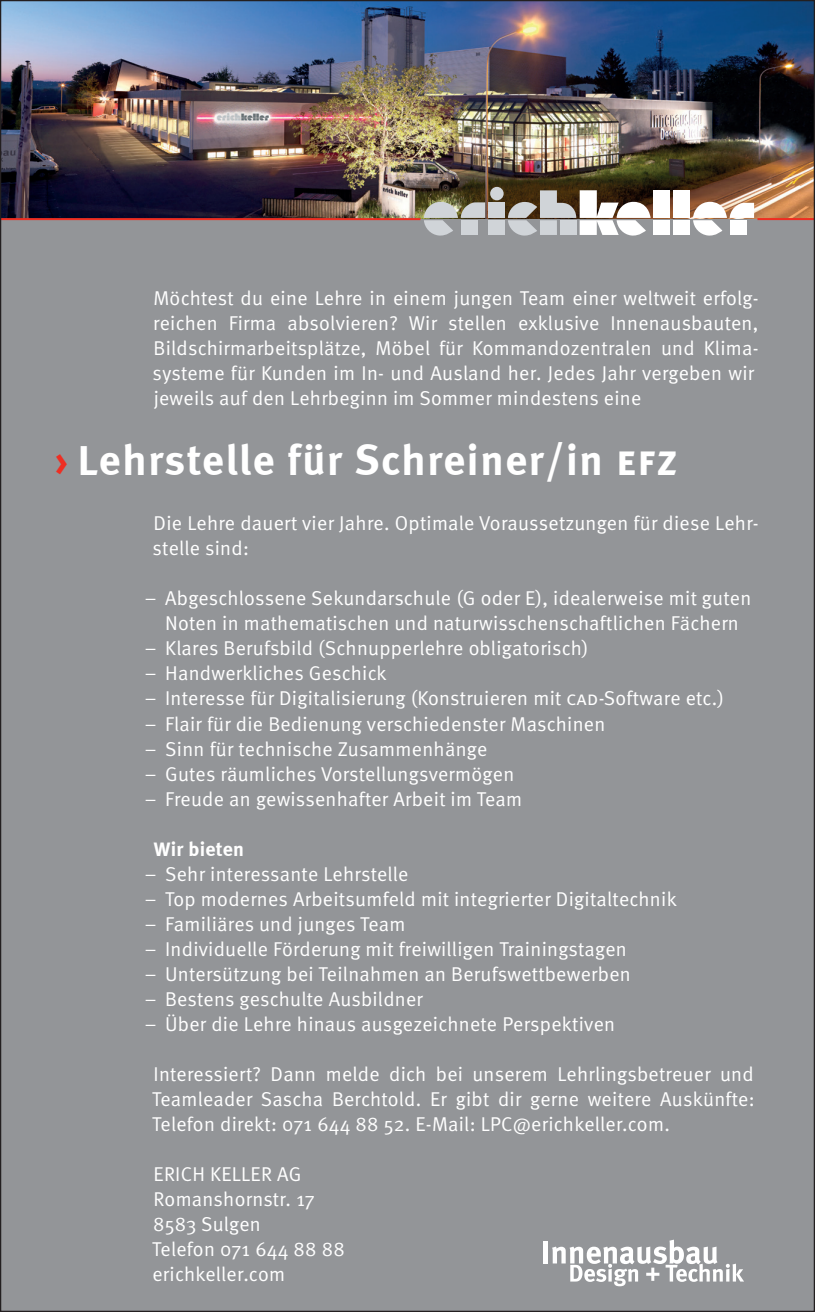
<style>
.page{position:relative;width:815px;height:1312px;background:#fff}
.page>*{position:absolute;margin:0;border:0;box-sizing:border-box;transform-origin:0 0}
.t1{font:43px "Meta Bold LF";letter-spacing:.04em;color:#fff}
.t2{font:20px/25px "Meta Normal";letter-spacing:.015em;color:#fff}
.t3{font:700 20px "Meta";letter-spacing:.015em;color:#fff}
.s1{color:#ee2e22}
.s2{font-family:"Meta Bold LF Caps"}
.s3{font-family:"Meta Caps"}
</style>
<div class="page">
<div style="left:0;top:0;width:815px;height:1311px;background:#939598"></div>
<img style="left:2px;top:2px;width:811px;height:216px">
<hr style="left:544px;top:1240px;width:4px;height:23px;background:#fff">
<svg style="left:552px;top:1239px;width:192px;height:46px"></svg>
<svg style="left:693px;top:201px;width:61px;height:35px"></svg>
<div style="left:653px;top:220px;width:17px;height:15px;background:#fff"></div>
<div style="left:653px;top:190px;width:17px;height:28px;background:#fff"></div>
<div style="left:673px;top:190px;width:17px;height:28px;background:#fff"></div>
<div style="left:673px;top:220px;width:17px;height:15px;background:#fff"></div>
<hr style="left:757px;top:218px;width:58px;height:2px;background:#ee2e22">
<hr style="left:0;top:218px;width:420px;height:2px;background:#ee2e22">
<svg style="left:424px;top:201px;width:61px;height:35px"></svg>
<div style="left:488px;top:220px;width:17px;height:15px;background:#d0d4d8"></div>
<div style="left:488px;top:202px;width:17px;height:16px;background:#d0d4d8"></div>
<div style="left:490px;top:187px;width:14px;height:13px;background:#d0d4d8;border-radius:50%"></div>
<svg style="left:508px;top:190px;width:143px;height:46px;background:#a9a49e"></svg>
<p class="t2" style="left:153px;top:285px;width:607px">Möchtest du eine Lehre in einem jungen Team einer weltweit erfolg&shy;reichen Firma absolvieren? Wir stellen exklusive Innenausbauten, Bildschirmarbeitsplätze, Möbel für Kommandozentralen und Klima&shy;systeme für Kunden im In- und Ausland her. Jedes Jahr vergeben wir jeweils auf den Lehrbeginn im Sommer mindestens eine</p>
<h1 class="t1" style="left:55px;top:434px;width:624px"><span class="s1">›</span> Lehrstelle für Schreiner/in <span class="s2">efz</span></h1>
<p class="t2" style="left:153px;top:510px;width:607px">Die Lehre dauert vier Jahre. Optimale Voraussetzungen für diese Lehr&shy;stelle sind:</p>
<p class="t2" style="left:145px;top:585px;width:608px;text-align:center">– Abgeschlossene Sekundarschule (G oder E), idealerweise mit guten<br>Noten in mathematischen und naturwisschenschaftlichen Fächern</p>
<p class="t2" style="left:145px;top:635px;width:445px">– Klares Berufsbild (Schnupperlehre obligatorisch)</p>
<p class="t2" style="left:145px;top:660px;width:243px">– Handwerkliches Geschick</p>
<p class="t2" style="left:145px;top:685px;width:581px">– Interesse für Digitalisierung (Konstruieren mit <span class="s3">cad</span>-Software etc.)</p>
<p class="t2" style="left:145px;top:710px;width:462px">– Flair für die Bedienung verschiedenster Maschinen</p>
<p class="t2" style="left:145px;top:735px;width:344px">– Sinn für technische Zusammenhänge</p>
<p class="t2" style="left:145px;top:760px;width:371px">– Gutes räumliches Vorstellungsvermögen</p>
<p class="t2" style="left:145px;top:785px;width:379px">– Freude an gewissenhafter Arbeit im Team</p>
<p class="t3" style="left:154px;top:836px;width:92px">Wir bieten</p>
<p class="t2" style="left:145px;top:860px;width:265px">– Sehr interessante Lehrstelle</p>
<p class="t2" style="left:145px;top:885px;width:533px">– Top modernes Arbeitsumfeld mit integrierter Digitaltechnik</p>
<p class="t2" style="left:145px;top:910px;width:262px">– Familiäres und junges Team</p>
<p class="t2" style="left:145px;top:935px;width:484px">– Individuelle Förderung mit freiwilligen Trainingstagen</p>
<p class="t2" style="left:145px;top:960px;width:487px">– Untersützung bei Teilnahmen an Berufswettbewerben</p>
<p class="t2" style="left:145px;top:985px;width:280px">– Bestens geschulte Ausbildner</p>
<p class="t2" style="left:145px;top:1010px;width:472px">– Über die Lehre hinaus ausgezeichnete Perspektiven</p>
<p class="t2" style="left:152px;top:1060px;width:604px;text-align:justify">Interessiert? Dann melde dich bei unserem Lehrlingsbetreuer und Teamleader Sascha Berchtold. Er gibt dir gerne weitere Auskünfte:<br>Telefon direkt: 071 644 88 52. E-Mail: LPC@erichkeller.com.</p>
<p class="t2" style="left:152px;top:1160px;width:194px">ERICH KELLER AG<br>Romanshornstr. 17<br>8583 Sulgen<br>Telefon 071 644 88 88 erichkeller.com</p>
</div>
